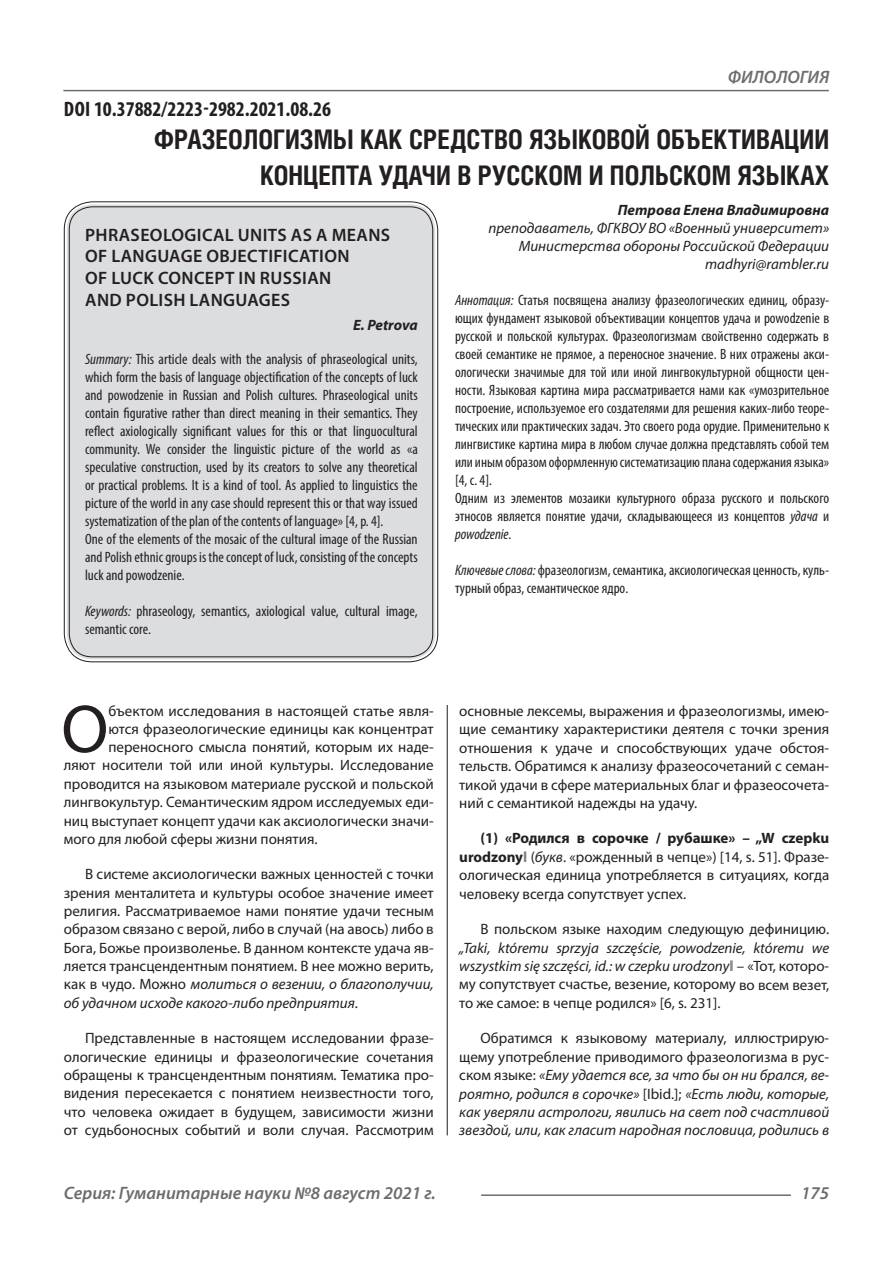
<style>
.page{position:relative;width:893px;height:1263px;background:#fff}
.page>*{position:absolute;margin:0;border:0;box-sizing:border-box;transform-origin:0 0}
.Статья_текст_первый{font:68.4px "Myriad Pro";color:#231f20}
.Статья_название{font:700 27px/36px "Helios Cond C";color:#231f20;text-align:right}
.ДОИ{font:700 condensed 21px "Myriad Pro";color:#231f20}
.Статья_название_англ{font:600 18px "Myriad Pro";letter-spacing:.02em;color:#231f20}
.t1{font:italic 600 18px "Myriad Pro";color:#6c6d70}
.Статья_текст{font:15px/18.3px "Myriad Pro";color:#231f20;text-align:justify}
.Статья_аннотация_тек{font:condensed 15px/18px "Myriad Pro";color:#231f20;text-align:justify}
.Статья_аннотация_анг{font:condensed 15px/18px "Myriad Pro";color:#231f20;text-align:justify}
.Статья_текст_первый-2{font:15px "Myriad Pro";color:#231f20}
.Статья_текст-2{font:italic 15px/18.5px "Myriad Pro";color:#231f20;text-align:justify}
.Статья_автор_инфо{font:italic 15px/18px "Myriad Pro";color:#231f20;text-align:right}
.Статья_автор_фио_рус{font:italic 700 15px "Myriad Pro";color:#231f20}
.Статья_автор_англ{font:italic 700 15px "Myriad Pro";letter-spacing:-.005em;color:#231f20}
.s1{font-style:italic}
.s2{font-weight:700}
.s3{font-family:"Times New Roman"}
.s4{font-style:normal}
</style>
<div class="page">
<hr style="left:447px;top:128px;width:1px;height:1007px;background:#231f20">
<hr style="left:63px;top:90px;width:766px;height:1px;background:#6c6d70">
<hr style="left:481px;top:1194px;width:310px;height:2px;background:#6c6d70">
<div style="left:441px;top:128px;width:10px;height:577px;background:#fff"></div>
<div style="left:67px;top:204px;width:368px;height:455px;background:#dcdddf;border-radius:26px"></div>
<p class="ДОИ" style="left:64px;top:96px;width:269px">DOI 10.37882/2223-2982.2021.08.26</p>
<p class="t1" style="left:728px;top:66px;width:103px">ФИЛОЛОГИЯ</p>
<p class="Статья_название" style="left:154px;top:121px;width:676px">ФРАЗЕОЛОГИЗМЫ КАК СРЕДСТВО ЯЗЫКОВОЙ ОБЪЕКТИВАЦИИ<br>КОНЦЕПТА УДАЧИ В РУССКОМ И ПОЛЬСКОМ ЯЗЫКАХ</p>
<p class="Статья_автор_фио_рус" style="left:618px;top:200px;width:213px">Петрова Елена Владимировна</p>
<p class="Статья_автор_инфо" style="left:488px;top:218px;width:342px">преподаватель, ФГКВОУ ВО «Военный университет»<br>Министерства обороны Российской Федерации</p>
<p class="Статья_автор_инфо" style="left:705px;top:254px;width:126px">madhyri@rambler.ru</p>
<p class="Статья_аннотация_тек" style="left:455px;top:291px;width:376px"><span class="s1">Аннотация:</span> Статья посвящена анализу фразеологических единиц, образу&shy;ющих фундамент языковой объективации концептов удача и powodzenie в русской и польской культурах. Фразеологизмам свойственно содержать в своей семантике не прямое, а переносное значение. В них отражены акси&shy;ологически значимые для той или иной лингвокультурной общности цен&shy;ности. Языковая картина мира рассматривается нами как «умозрительное построение, используемое его создателями для решения каких-либо теоре&shy;тических или практических задач. Это своего рода орудие. Применительно к лингвистике картина мира в любом случае должна представлять собой тем или иным образом оформленную систематизацию плана содержания языка» [4, с. 4].</p>
<p class="Статья_аннотация_тек" style="left:455px;top:489px;width:376px">Одним из элементов мозаики культурного образа русского и польского этносов является понятие удачи, складывающееся из концептов <span class="s1">удача</span> и <span class="s1">powodzenie</span>.</p>
<p class="Статья_аннотация_тек" style="left:455px;top:561px;width:376px"><span class="s1">Ключевые слова:</span> фразеологизм, семантика, аксиологическая ценность, куль&shy;турный образ, семантическое ядро.</p>
<p class="Статья_название_англ" style="left:85px;top:223px;width:307px">PHRASEOLOGICAL UNITS AS A MEANS</p>
<p class="Статья_название_англ" style="left:85px;top:245px;width:266px">OF LANGUAGE OBJECTIFICATION</p>
<p class="Статья_название_англ" style="left:85px;top:266px;width:248px">OF LUCK CONCEPT IN RUSSIAN</p>
<p class="Статья_название_англ" style="left:85px;top:288px;width:206px">AND POLISH LANGUAGES</p>
<p class="Статья_автор_англ" style="left:353px;top:315px;width:66px">E. Petrova</p>
<p class="Статья_аннотация_анг" style="left:85px;top:350px;width:334px"><span class="s1">Summary:</span> This article deals with the analysis of phraseological units, which form the basis of language objectification of the concepts of luck and powodzenie in Russian and Polish cultures. Phraseological units contain figurative rather than direct meaning in their semantics. They reflect axiologically significant values for this or that linguocultural community. We consider the linguistic picture of the world as «a speculative construction, used by its creators to solve any theoretical or practical problems. It is a kind of tool. As applied to linguistics the picture of the world in any case should represent this or that way issued systematization of the plan of the contents of language» [4, p. 4].</p>
<p class="Статья_аннотация_анг" style="left:85px;top:530px;width:334px">One of the elements of the mosaic of the cultural image of the Russian and Polish ethnic groups is the concept of luck, consisting of the concepts luck and powodzenie.</p>
<p class="Статья_аннотация_анг" style="left:85px;top:602px;width:334px"><span class="s1">Keywords:</span> phraseology, semantics, axiological value, cultural image, semantic core.</p>
<p class="Статья_текст_первый" style="left:61px;top:687px;width:49px">О</p>
<p class="Статья_текст_первый-2" style="left:108px;top:702px;width:327px">бъектом исследования в настоящей статье явля-</p>
<p class="Статья_текст_первый-2" style="left:108px;top:720px;width:327px">ются фразеологические единицы как концентрат</p>
<p class="Статья_текст_первый-2" style="left:108px;top:738px;width:327px">переносного смысла понятий, которым их наде-</p>
<p class="Статья_текст_первый-2" style="left:64px;top:756px;width:371px">ляют носители той или иной культуры. Исследование</p>
<p class="Статья_текст_первый-2" style="left:64px;top:774px;width:371px">проводится на языковом материале русской и польской</p>
<p class="Статья_текст_первый-2" style="left:64px;top:793px;width:371px">лингвокультур. Семантическим ядром исследуемых еди-</p>
<p class="Статья_текст_первый-2" style="left:64px;top:811px;width:371px">ниц выступает концепт удачи как аксиологически значи-</p>
<p class="Статья_текст_первый-2" style="left:64px;top:830px;width:255px">мого для любой сферы жизни понятия.</p>
<p class="Статья_текст" style="left:64px;top:865px;width:371px;text-indent:21px">В системе аксиологически важных ценностей с точки зрения менталитета и культуры особое значение имеет религия. Рассматриваемое нами понятие удачи тесным образом связано с верой, либо в случай (на авось) либо в Бога, Божье произволенье. В данном контексте удача яв&shy;ляется трансцендентным понятием. В нее можно верить, как в чудо. Можно <span class="s1">молиться о везении, о благополучии, об удачном исходе какого-либо предприятия</span>.</p>
<p class="Статья_текст" style="left:64px;top:1029px;width:371px;text-indent:21px">Представленные в настоящем исследовании фразе&shy;ологические единицы и фразеологические сочетания обращены к трансцендентным понятиям. Тематика про&shy;видения пересекается с понятием неизвестности того, что человека ожидает в будущем, зависимости жизни от судьбоносных событий и воли случая. Рассмотрим</p>
<p class="Статья_текст" style="left:459px;top:701px;width:371px">основные лексемы, выражения и фразеологизмы, имею&shy;щие семантику характеристики деятеля с точки зрения отношения к удаче и способствующих удаче обстоя&shy;тельств. Обратимся к анализу фразеосочетаний с семан&shy;тикой удачи в сфере материальных благ и фразеосочета&shy;ний с семантикой надежды на удачу.</p>
<p class="Статья_текст" style="left:459px;top:829px;width:371px;text-indent:21px"><span class="s2">(1) «Родился в сорочке / рубашке» – „W czepku urodzony</span><span class="s3">‖</span> (<span class="s1">букв</span>. «рожденный в чепце») [14, s. 51]. Фразе&shy;ологическая единица употребляется в ситуациях, когда человеку всегда сопутствует успех.</p>
<p class="Статья_текст" style="left:459px;top:920px;width:371px;text-indent:21px">В польском языке находим следующую дефиницию. <span class="s1">„Taki, któremu sprzyja szczęście, powodzenie, któremu we wszystkim się szczęści, id.: w czepku urodzony</span><span class="s3">‖</span> – «Тот, которо&shy;му сопутствует счастье, везение, которому во всем везет, то же самое: в чепце родился» [6, s. 231].</p>
<p class="Статья_текст-2" style="left:459px;top:1029px;width:371px;text-indent:21px"><span class="s4">Обратимся к языковому материалу, иллюстрирую&shy;щему употребление приводимого фразеологизма в рус&shy;ском языке:</span> «Ему удается все, за что бы он ни брался, ве&shy;роятно, родился в сорочке» <span class="s4">[Ibid.];</span> «Есть люди, которые, как уверяли астрологи, явились на свет под счастливой звездой, или, как гласит народная пословица, родились в</p>
<p class="t1" style="left:64px;top:1182px;width:373px">Серия: Гуманитарные науки №8 август 2021 г.</p>
<p class="t1" style="left:801px;top:1182px;width:30px">175</p>
</div>
